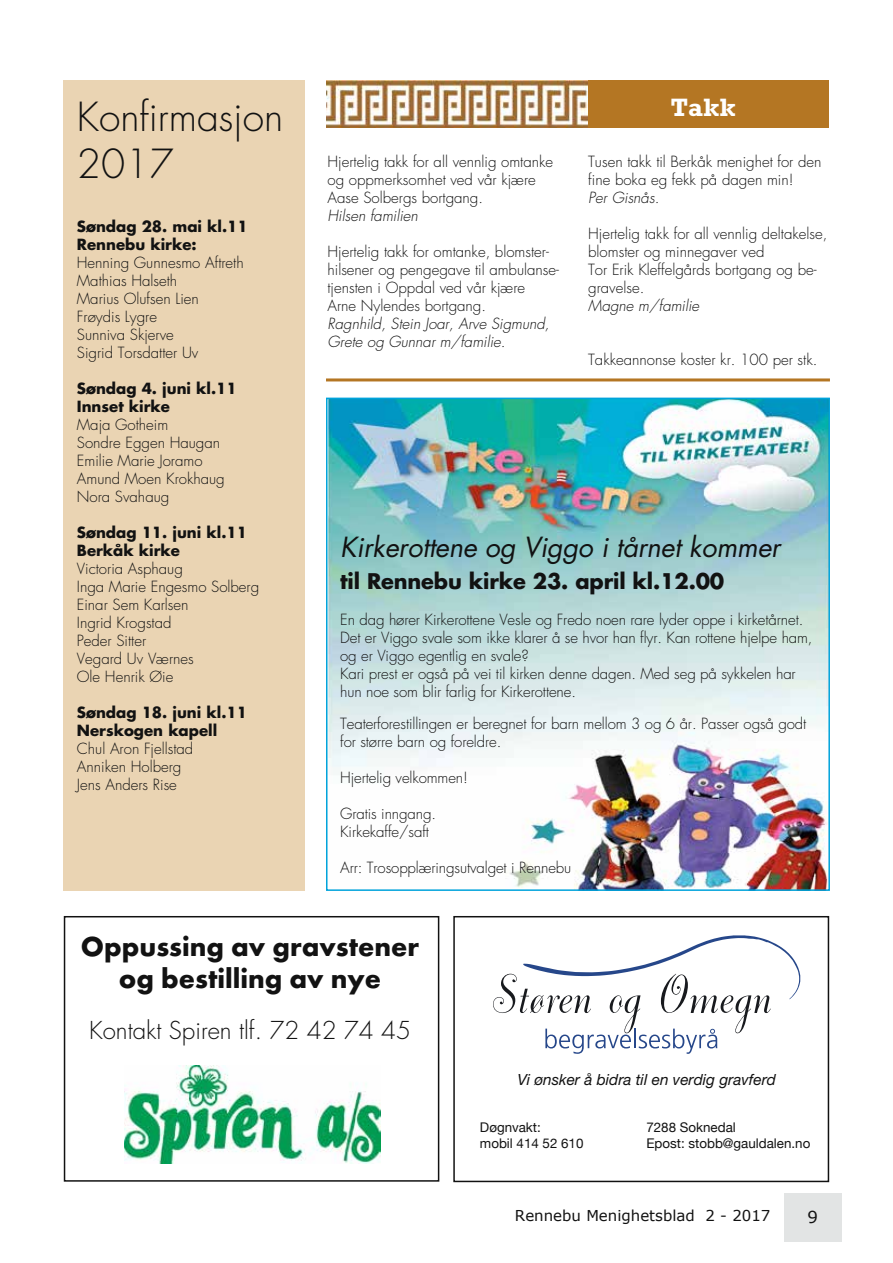
<style>
.page{position:relative;width:893px;height:1263px;background:#fff}
.page>*{position:absolute;margin:0;border:0;box-sizing:border-box;transform-origin:0 0}
.t1{font:300 39px/46.8px "Futura";color:#121212}
.t2{font:700 28.5px/31.5px "Futura T";color:#121212;text-align:center}
.t3{font:italic 27px "Futura";letter-spacing:-.005em;color:#121212}
.t4{font:700 25.5px "Rockwell";color:#fff}
.t5{font:300 24px "Futura";color:#121212}
.t6{font:700 21px "Futura";letter-spacing:-.005em;color:#121212}
.t7{font:16.5px "Verdana";color:#121212}
.t8{font:italic 15.45px "Helvetica Neue";color:#121212}
.t9{font:300 15px/18px "Futura";color:#121212}
.t10{font:700 15px/18px "Futura";color:#121212}
.t11{font:italic 300 15px/18px "Futura";color:#121212}
.t12{font:15px "Verdana";color:#121212}
.t13{font:13.35px "Helvetica Neue";color:#121212}
</style>
<div class="page">
<div style="left:784px;top:1193px;width:57px;height:49px;background:#e2e4e4"></div>
<img style="left:326px;top:81px;width:262px;height:47px">
<div style="left:588px;top:81px;width:241px;height:47px;background:#b47623"></div>
<hr style="left:326px;top:378px;width:504px;height:3px;background:#b47623">
<div style="left:453px;top:916px;width:376px;height:266px;border:2px solid #121212"></div>
<svg style="left:493px;top:935px;width:307px;height:119px"></svg>
<img style="left:329px;top:401px;width:498px;height:487px">
<img style="left:365px;top:568px;width:410px;height:186px">
<div style="left:326px;top:398px;width:504px;height:493px;border:2px solid #00a3db"></div>
<div style="left:63px;top:81px;width:242px;height:810px;background:#ead4b3"></div>
<div style="left:64px;top:916px;width:375px;height:266px;border:2px solid #121212"></div>
<img style="left:125px;top:1065px;width:256px;height:98px">
<h1 class="t1" style="left:77px;top:95px;width:208px">Konfirmasjon<br>2017</h1>
<p class="t10" style="left:77px;top:217px;width:173px">Søndag 28. mai kl.11<br>Rennebu kirke:</p>
<p class="t9" style="left:77px;top:254px;width:168px">Henning Gunnesmo Aftreth<br>Mathias Halseth<br>Marius Olufsen Lien<br>Frøydis Lygre<br>Sunniva Skjerve<br>Sigrid Torsdatter Uv</p>
<p class="t10" style="left:77px;top:379px;width:162px">Søndag 4. juni kl.11<br>Innset kirke</p>
<p class="t9" style="left:77px;top:416px;width:149px">Maja Gotheim<br>Sondre Eggen Haugan<br>Emilie Marie Joramo<br>Amund Moen Krokhaug<br>Nora Svahaug</p>
<p class="t10" style="left:77px;top:523px;width:172px">Søndag 11. juni kl.11<br>Berkåk kirke</p>
<p class="t9" style="left:77px;top:560px;width:184px">Victoria Asphaug<br>Inga Marie Engesmo Solberg<br>Einar Sem Karlsen<br>Ingrid Krogstad<br>Peder Sitter<br>Vegard Uv Værnes<br>Ole Henrik Øie</p>
<p class="t10" style="left:77px;top:703px;width:172px">Søndag 18. juni kl.11<br>Nerskogen kapell</p>
<p class="t9" style="left:77px;top:740px;width:118px">Chul Aron Fjellstad<br>Anniken Holberg<br>Jens Anders Rise</p>
<p class="t9" style="left:327px;top:153px;width:227px">Hjertelig takk for all vennlig omtanke og oppmerksomhet ved vår kjære<br>Aase Solbergs bortgang.</p>
<p class="t11" style="left:327px;top:207px;width:92px">Hilsen familien</p>
<p class="t9" style="left:327px;top:243px;width:233px">Hjertelig takk for omtanke, blomster&shy;hilsener og pengegave til ambulanse&shy;tjensten i Oppdal ved vår kjære<br>Arne Nylendes bortgang.</p>
<p class="t11" style="left:327px;top:315px;width:224px">Ragnhild, Stein Joar, Arve Sigmund,<br>Grete og Gunnar m/familie.</p>
<h3 class="t4" style="left:671px;top:93px;width:67px">Takk</h3>
<p class="t9" style="left:588px;top:153px;width:235px">Tusen takk til Berkåk menighet for den fine boka eg fekk på dagen min!</p>
<p class="t11" style="left:588px;top:189px;width:73px">Per Gisnås.</p>
<p class="t9" style="left:588px;top:225px;width:241px">Hjertelig takk for all vennlig deltakelse, blomster og minnegaver ved<br>Tor Erik Kleffelgårds bortgang og be&shy;gravelse.</p>
<p class="t11" style="left:588px;top:297px;width:113px">Magne m/familie</p>
<p class="t9" style="left:588px;top:351px;width:231px">Takkeannonse koster kr. 100 per stk.</p>
<h3 class="t3" style="left:340px;top:529px;width:442px">Kirkerottene og Viggo i tårnet kommer</h3>
<h3 class="t6" style="left:340px;top:567px;width:386px">til Rennebu kirke 23. april kl.12.00</h3>
<p class="t9" style="left:340px;top:611px;width:474px">En dag hører Kirkerottene Vesle og Fredo noen rare lyder oppe i kirketårnet.<br>Det er Viggo svale som ikke klarer å se hvor han flyr. Kan rottene hjelpe ham, og er Viggo egentlig en svale?<br>Kari prest er også på vei til kirken denne dagen. Med seg på sykkelen har hun noe som blir farlig for Kirkerottene.</p>
<p class="t9" style="left:340px;top:715px;width:468px">Teaterforestillingen er beregnet for barn mellom 3 og 6 år. Passer også godt for større barn og foreldre.</p>
<p class="t9" style="left:340px;top:769px;width:129px">Hjertelig velkommen!</p>
<p class="t9" style="left:340px;top:805px;width:97px">Gratis inngang.<br>Kirkekaffe/saft</p>
<p class="t9" style="left:340px;top:859px;width:233px">Arr: Trosopplæringsutvalget i Rennebu</p>
<h2 class="t2" style="left:81px;top:931px;width:340px">Oppussing av gravstener og bestilling av nye</h2>
<h3 class="t5" style="left:89px;top:1015px;width:323px">Kontakt Spiren tlf. 72 42 74 45</h3>
<p class="t8" style="left:518px;top:1070px;width:260px">Vi ønsker å bidra til en verdig gravferd</p>
<p class="t13" style="left:480px;top:1118px;width:62px">Døgnvakt:</p>
<p class="t13" style="left:646px;top:1118px;width:91px">7288 Soknedal</p>
<p class="t13" style="left:480px;top:1134px;width:105px">mobil 414 52 610</p>
<p class="t13" style="left:646px;top:1134px;width:165px">Epost: stobb@gauldalen.no</p>
<p class="t12" style="left:515px;top:1206px;width:257px">Rennebu Menighetsblad 2 - 2017</p>
<p class="t7" style="left:807px;top:1206px;width:12px">9</p>
</div>
